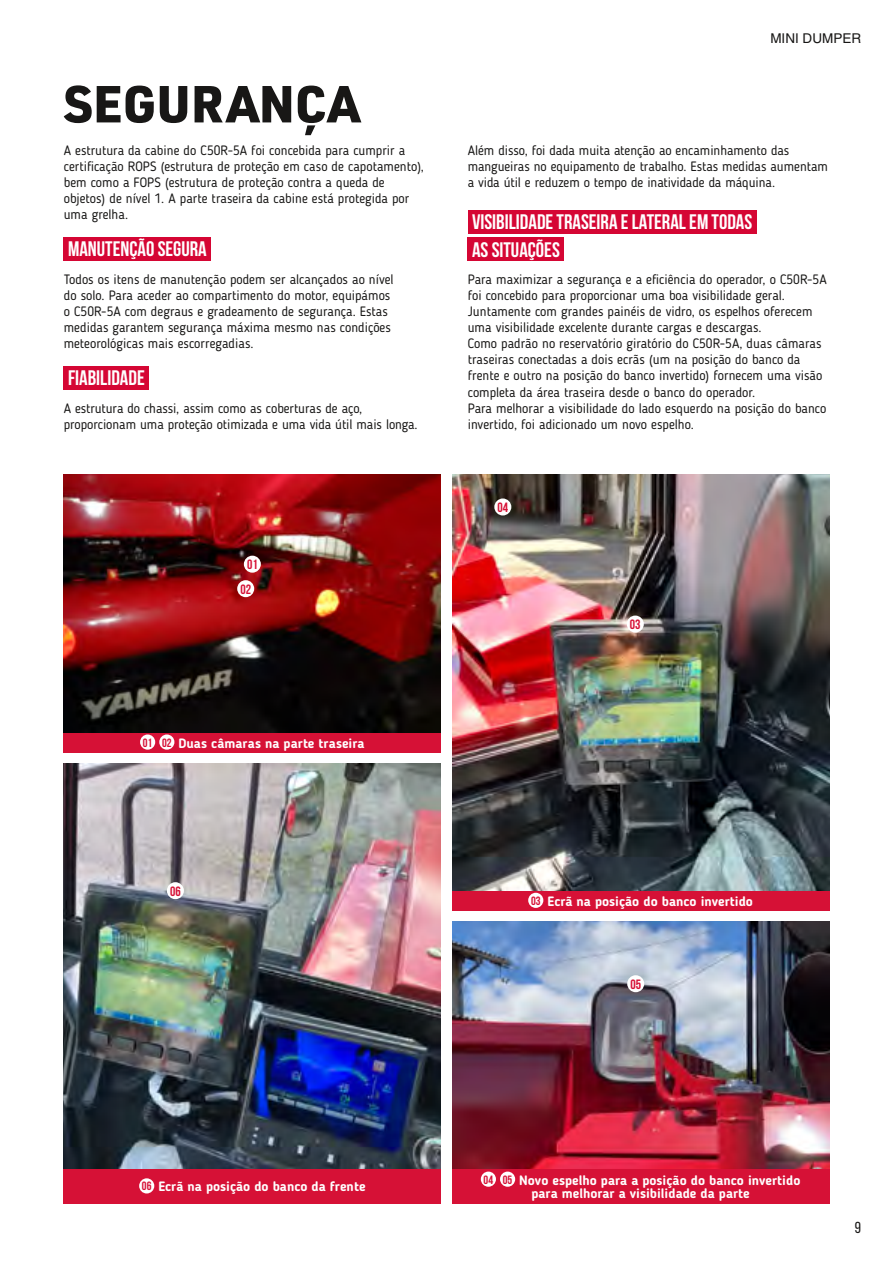
<style>
.page{position:relative;width:893px;height:1263px;background:#fff}
.page>*{position:absolute;margin:0;border:0;box-sizing:border-box;transform-origin:0 0}
.t1{font:900 51px "URWDIN";color:#181716}
.t2{font:700 21px/27.5px "Bebas Neue";color:#fff}
.t3{font:15.9px "Bebas Neue";color:#181716}
.t4{font:13.5px/16px "Blogger Sans";color:#181716}
.t5{font:700 13.5px/13.5px "Blogger Sans";color:#fff;text-align:center}
.t6{font:700 13.5px/24.5px "Bebas Neue";color:#d61136;text-align:center}
.t7{font:13.5px "Helvetica LT Pro";color:#181716}
.s1{font-family:"Bebas Neue";font-size:12px;color:#d61136}
</style>
<div class="page">
<div style="left:64px;top:237px;width:147px;height:23px;background:#d50634"></div>
<div style="left:64px;top:366px;width:85px;height:23px;background:#d50634"></div>
<div style="left:468px;top:210px;width:289px;height:23px;background:#d50634"></div>
<div style="left:468px;top:238px;width:96px;height:23px;background:#d50634"></div>
<img style="left:64px;top:475px;width:377px;height:258px">
<img style="left:452px;top:475px;width:377px;height:416px">
<div style="left:452px;top:891px;width:377px;height:19px;background:#d61136"></div>
<div style="left:528px;top:893px;width:15px;height:15px;background:#fff;border-radius:50%"></div>
<img style="left:64px;top:764px;width:377px;height:405px">
<div style="left:64px;top:1169px;width:377px;height:34px;background:#d61136"></div>
<div style="left:139px;top:1178px;width:15px;height:15px;background:#fff;border-radius:50%"></div>
<img style="left:452px;top:922px;width:377px;height:247px">
<div style="left:244px;top:556px;width:17px;height:17px;background:#fff;border-radius:50%"></div>
<div style="left:237px;top:580px;width:17px;height:17px;background:#fff;border-radius:50%"></div>
<div style="left:627px;top:615px;width:17px;height:17px;background:#fff;border-radius:50%"></div>
<div style="left:494px;top:498px;width:17px;height:17px;background:#fff;border-radius:50%"></div>
<div style="left:627px;top:975px;width:17px;height:17px;background:#fff;border-radius:50%"></div>
<div style="left:167px;top:882px;width:17px;height:17px;background:#fff;border-radius:50%"></div>
<div style="left:64px;top:733px;width:377px;height:19px;background:#d61136"></div>
<div style="left:140px;top:734px;width:15px;height:16px;background:#fff;border-radius:50%"></div>
<div style="left:159px;top:734px;width:15px;height:16px;background:#fff;border-radius:50%"></div>
<div style="left:452px;top:1169px;width:377px;height:34px;background:#d61136"></div>
<div style="left:481px;top:1171px;width:15px;height:16px;background:#fff;border-radius:50%"></div>
<div style="left:500px;top:1171px;width:15px;height:16px;background:#fff;border-radius:50%"></div>
<h1 class="t1" style="left:64px;top:69px;width:298px">SEGURANÇA</h1>
<p class="t4" style="left:64px;top:142px;width:362px">A estrutura da cabine do C50R-5A foi concebida para cumprir a certificação ROPS (estrutura de proteção em caso de capotamento), bem como a FOPS (estrutura de proteção contra a queda de objetos) de nível 1. A parte traseira da cabine está protegida por uma grelha.</p>
<h2 class="t2" style="left:68px;top:235px;width:140px">MANUTENÇÃO SEGURA</h2>
<p class="t4" style="left:64px;top:271px;width:331px">Todos os itens de manutenção podem ser alcançados ao nível do solo. Para aceder ao compartimento do motor, equipámos o C50R-5A com degraus e gradeamento de segurança. Estas medidas garantem segurança máxima mesmo nas condições meteorológicas mais escorregadias.</p>
<h2 class="t2" style="left:68px;top:364px;width:78px">FIABILIDADE</h2>
<p class="t4" style="left:64px;top:400px;width:355px">A estrutura do chassi, assim como as coberturas de aço, proporcionam uma proteção otimizada e uma vida útil mais longa.</p>
<p class="t6" style="left:240px;top:552px;width:19px">01<br>02</p>
<p class="t5" style="left:143px;top:736px;width:223px"><span class="s1">01 02</span> Duas câmaras na parte traseira</p>
<p class="t7" style="left:770px;top:30px;width:92px">MINI DUMPER</p>
<p class="t4" style="left:468px;top:142px;width:362px">Além disso, foi dada muita atenção ao encaminhamento das mangueiras no equipamento de trabalho. Estas medidas aumentam a vida útil e reduzem o tempo de inatividade da máquina.</p>
<h2 class="t2" style="left:472px;top:208px;width:282px">VISIBILIDADE TRASEIRA E LATERAL EM TODAS<br>AS SITUAÇÕES</h2>
<p class="t4" style="left:468px;top:271px;width:360px">Para maximizar a segurança e a eficiência do operador, o C50R-5A foi concebido para proporcionar uma boa visibilidade geral.<br>Juntamente com grandes painéis de vidro, os espelhos oferecem uma visibilidade excelente durante cargas e descargas.<br>Como padrão no reservatório giratório do C50R-5A, duas câmaras traseiras conectadas a dois ecrãs (um na posição do banco da frente e outro na posição do banco invertido) fornecem uma visão completa da área traseira desde o banco do operador.<br>Para melhorar a visibilidade do lado esquerdo na posição do banco invertido, foi adicionado um novo espelho.</p>
<p class="t6" style="left:497px;top:495px;width:12px">04</p>
<p class="t6" style="left:630px;top:612px;width:12px">03</p>
<p class="t6" style="left:170px;top:879px;width:12px">06</p>
<p class="t5" style="left:531px;top:894px;width:224px"><span class="s1">03</span> Ecrã na posição do banco invertido</p>
<p class="t6" style="left:630px;top:972px;width:12px">05</p>
<p class="t5" style="left:142px;top:1180px;width:225px"><span class="s1">06</span> Ecrã na posição do banco da frente</p>
<p class="t5" style="left:484px;top:1173px;width:318px"><span class="s1">04 05</span> Novo espelho para a posição do banco invertido para melhorar a visibilidade da parte</p>
<p class="t3" style="left:855px;top:1219px;width:8px">9</p>
</div>
